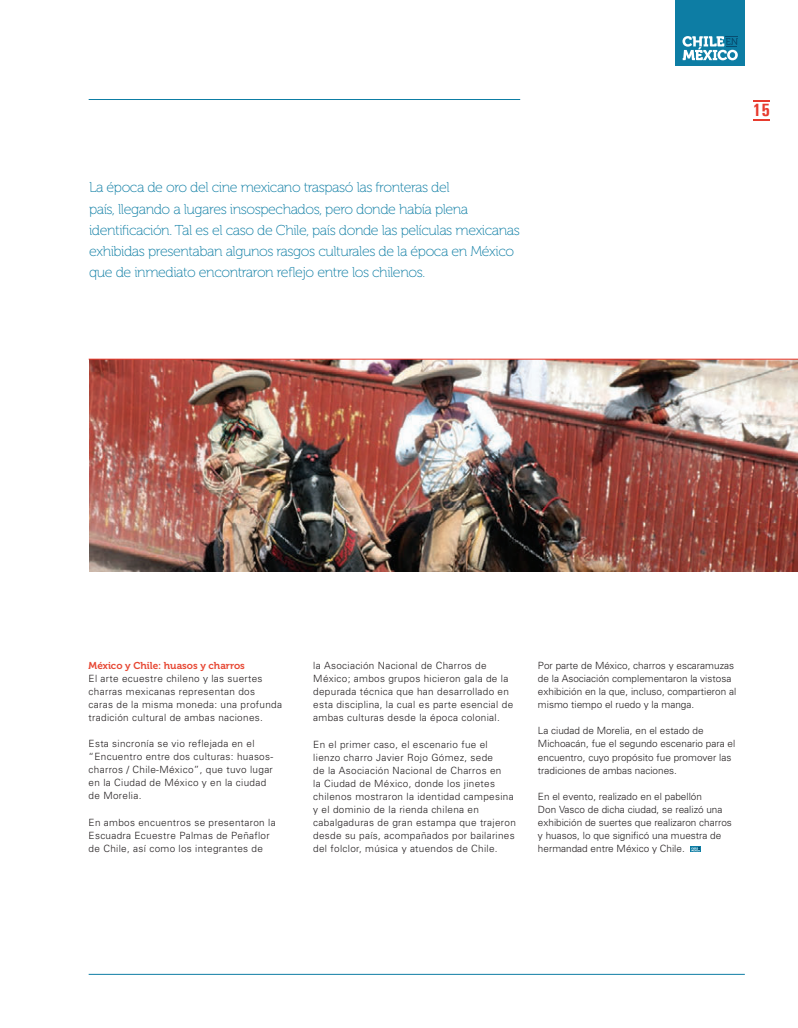
<style>
.page{position:relative;width:798px;height:1028px;background:#fff}
.page>*{position:absolute;margin:0;border:0;box-sizing:border-box;transform-origin:0 0}
.t1{font:700 17.75px "Univers Condensed";color:#e73b2e}
.t2{font:14.38px/21.1px "Museo 100";letter-spacing:-.03em;color:#0d7da4}
.t3{font:300 10px/13.1px "Univers";letter-spacing:.03em;color:#231f20}
.t4{font:300 10px/13.1px "Univers";color:#231f20}
.t5{font:10px "Museo 700";color:#e74834}
</style>
<div class="page">
<svg style="left:753px;top:119px;width:16px;height:2px"></svg>
<svg style="left:753px;top:100px;width:16px;height:1px"></svg>
<svg style="left:690px;top:846px;width:10px;height:6px"></svg>
<svg style="left:691px;top:847px;width:8px;height:4px"></svg>
<img style="left:89px;top:360px;width:708px;height:212px">
<hr style="left:89px;top:359px;width:708px;height:1px;background:#e73b2e">
<hr style="left:89px;top:99px;width:431px;height:1px;background:#0d7da4">
<hr style="left:89px;top:973px;width:655px;height:1px;background:#0d7da4">
<div style="left:675px;top:0;width:69px;height:66px;background:#0d7da4"></div>
<svg style="left:682px;top:36px;width:55px;height:24px"></svg>
<p class="t2" style="left:89px;top:177px;width:432px">La época de oro del cine mexicano traspasó las fronteras del<br>país, llegando a lugares insospechados, pero donde había plena identificación. Tal es el caso de Chile, país donde las películas mexicanas exhibidas presentaban algunos rasgos culturales de la época en México que de inmediato encontraron reflejo entre los chilenos.</p>
<p class="t1" style="left:752px;top:99px;width:19px">15</p>
<p class="t5" style="left:89px;top:659px;width:158px">México y Chile: huasos y charros</p>
<p class="t3" style="left:89px;top:671px;width:195px">El arte ecuestre chileno y las suertes charras mexicanas representan dos<br>caras de la misma moneda: una profunda tradición cultural de ambas naciones.</p>
<p class="t3" style="left:89px;top:737px;width:186px">Esta sincronía se vio reflejada en el “Encuentro entre dos culturas: huasos&shy;charros / Chile-México”, que tuvo lugar en la Ciudad de México y en la ciudad de Morelia.</p>
<p class="t3" style="left:89px;top:815px;width:188px">En ambos encuentros se presentaron la<br>Escuadra Ecuestre Palmas de Peñaflor de Chile, así como los integrantes de</p>
<p class="t3" style="left:313px;top:659px;width:201px">la Asociación Nacional de Charros de México; ambos grupos hicieron gala de la depurada técnica que han desarrollado en esta disciplina, la cual es parte esencial de ambas culturas desde la época colonial.</p>
<p class="t3" style="left:313px;top:737px;width:204px">En el primer caso, el escenario fue el lienzo charro Javier Rojo Gómez, sede<br>de la Asociación Nacional de Charros en<br>la Ciudad de México, donde los jinetes chilenos mostraron la identidad campesina y el dominio de la rienda chilena en cabalgaduras de gran estampa que trajeron desde su país, acompañados por bailarines del folclor, música y atuendos de Chile.</p>
<p class="t4" style="left:537px;top:659px;width:200px">Por parte de México, charros y escaramuzas de la Asociación complementaron la vistosa exhibición en la que, incluso, compartieron al mismo tiempo el ruedo y la manga.</p>
<p class="t4" style="left:537px;top:724px;width:199px">La ciudad de Morelia, en el estado de Michoacán, fue el segundo escenario para el encuentro, cuyo propósito fue promover las tradiciones de ambas naciones.</p>
<p class="t4" style="left:537px;top:789px;width:195px">En el evento, realizado en el pabellón<br>Don Vasco de dicha ciudad, se realizó una exhibición de suertes que realizaron charros y huasos, lo que significó una muestra de hermandad entre México y Chile.</p>
</div>
